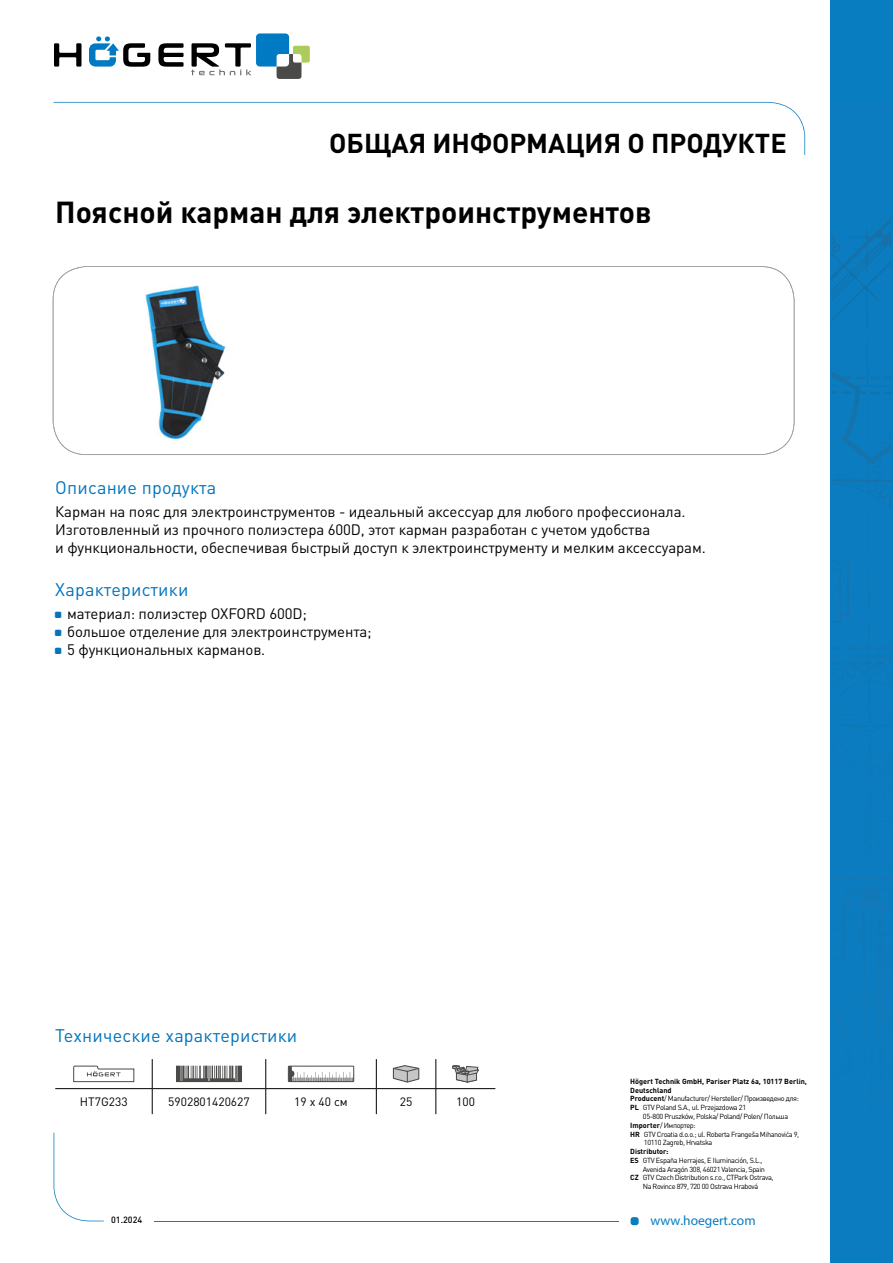
<style>
.page{position:relative;width:893px;height:1263px;background:#fff}
.page>*{position:absolute;margin:0;border:0;box-sizing:border-box;transform-origin:0 0}
.t1{font:700 30px "DIN Pro";color:#000}
.t2{font:700 27px "DIN Pro";color:#000}
.t3{font:18px "DIN Pro";letter-spacing:.01em;color:#0074bc}
.t4{font:15px/18px "DIN Pro";letter-spacing:-.01em;color:#000}
.t5{font:13.5px "Myriad Pro";color:#087dbf}
.t6{font:12px "DIN Pro";color:#000}
.t7{font:500 9px "DIN Pro";color:#000}
.t8{font:7.35px "DIN Pro";letter-spacing:-.05em;color:#000}
.t9{font:700 7.35px "DIN Pro";color:#000}
.s1{font-weight:700}
</style>
<div class="page">
<div style="left:631px;top:1217px;width:8px;height:8px;background:#087dbf;border-radius:3px"></div>
<svg style="left:54px;top:102px;width:751px;height:53px"></svg>
<svg style="left:54px;top:1132px;width:50px;height:89px"></svg>
<hr style="left:154px;top:1220px;width:465px;height:1px;background:#087dbf">
<div style="left:830px;top:0;width:63px;height:1263px;background:#087dbf"></div>
<img style="left:831px;top:273px;width:50px;height:56px">
<img style="left:867px;top:222px;width:24px;height:43px">
<img style="left:831px;top:222px;width:56px;height:42px">
<svg style="left:831px;top:341px;width:60px;height:565px"></svg>
<img style="left:863px;top:906px;width:28px;height:76px">
<img style="left:831px;top:877px;width:60px;height:2px">
<img style="left:848px;top:647px;width:43px;height:3px">
<svg style="left:53px;top:266px;width:741px;height:189px"></svg>
<svg style="left:54px;top:43px;width:27px;height:24px"></svg>
<svg style="left:158px;top:43px;width:26px;height:24px"></svg>
<svg style="left:89px;top:36px;width:61px;height:31px"></svg>
<svg style="left:191px;top:33px;width:119px;height:46px"></svg>
<img style="left:134px;top:274px;width:102px;height:179px">
<hr style="left:55px;top:1088px;width:97px;height:1px;background:#000">
<hr style="left:152px;top:1088px;width:114px;height:1px;background:#000">
<hr style="left:266px;top:1088px;width:110px;height:1px;background:#000">
<hr style="left:376px;top:1088px;width:60px;height:1px;background:#000">
<hr style="left:436px;top:1088px;width:59px;height:1px;background:#000">
<svg style="left:152px;top:1059px;width:1px;height:55px"></svg>
<svg style="left:265px;top:1059px;width:1px;height:55px"></svg>
<svg style="left:376px;top:1059px;width:1px;height:55px"></svg>
<svg style="left:436px;top:1059px;width:1px;height:55px"></svg>
<svg style="left:73px;top:1066px;width:61px;height:16px"></svg>
<svg style="left:176px;top:1066px;width:66px;height:16px"></svg>
<svg style="left:290px;top:1068px;width:62px;height:12px"></svg>
<div style="left:288px;top:1066px;width:66px;height:16px;border:1px solid #4a4a49"></div>
<svg style="left:393px;top:1065px;width:26px;height:18px"></svg>
<svg style="left:452px;top:1065px;width:27px;height:17px"></svg>
<h2 class="t2" style="left:329px;top:121px;width:459px">ОБЩАЯ ИНФОРМАЦИЯ О ПРОДУКТЕ</h2>
<h1 class="t1" style="left:55px;top:187px;width:598px">Поясной карман для электроинструментов</h1>
<h3 class="t3" style="left:55px;top:475px;width:163px">Описание продукта</h3>
<p class="t4" style="left:55px;top:501px;width:652px">Карман на пояс для электроинструментов - идеальный аксессуар для любого профессионала.<br>Изготовленный из прочного полиэстера 600D, этот карман разработан с учетом удобства<br>и функциональности, обеспечивая быстрый доступ к электроинструменту и мелким аксессуарам.</p>
<h3 class="t3" style="left:55px;top:577px;width:135px">Характеристики</h3>
<h3 class="t4" style="left:67px;top:603px;width:306px">материал: полиэстер OXFORD 600D;<br>большое отделение для электроинструмента;<br>5 функциональных карманов.</h3>
<h3 class="t3" style="left:55px;top:1023px;width:244px">Технические характеристики</h3>
<h3 class="t6" style="left:80px;top:1093px;width:49px">HT7G233</h3>
<h3 class="t6" style="left:168px;top:1093px;width:83px">5902801420627</h3>
<h3 class="t6" style="left:294px;top:1093px;width:55px">19 x 40 см</h3>
<h3 class="t6" style="left:400px;top:1093px;width:14px">25</h3>
<h3 class="t6" style="left:456px;top:1093px;width:20px">100</h3>
<p class="t7" style="left:111px;top:1213px;width:33px">01.2024</p>
<p class="t9" style="left:630px;top:1075px;width:178px">Högert Technik GmbH, Pariser Platz 6a, 10117 Berlin,</p>
<p class="t9" style="left:630px;top:1084px;width:43px">Deutschland</p>
<p class="t8" style="left:630px;top:1094px;width:170px"><span class="s1">Producent</span>/ Manufacturer/ Hersteller/ Произведено для:</p>
<p class="t8" style="left:630px;top:1102px;width:117px"><span class="s1">PL</span> GTV Poland S.A., ul. Przejazdowa 21</p>
<p class="t8" style="left:643px;top:1111px;width:147px">05-800 Pruszków, Polska/ Poland/ Polen/ Польша</p>
<p class="t8" style="left:630px;top:1120px;width:67px"><span class="s1">Importer</span>/ Импортер:</p>
<p class="t8" style="left:630px;top:1129px;width:171px"><span class="s1">HR</span> GTV Croatia d.o.o.; ul. Roberta Frangeša Mihanovića 9,</p>
<p class="t8" style="left:644px;top:1138px;width:70px">10110 Zagreb, Hrvatska</p>
<p class="t9" style="left:630px;top:1145px;width:40px">Distributor:</p>
<p class="t8" style="left:630px;top:1155px;width:134px"><span class="s1">ES</span> GTV España Herrajes, E Iluminación, S.L.,</p>
<p class="t8" style="left:643px;top:1164px;width:124px">Avenida Aragón 308, 46021 Valencia, Spain</p>
<p class="t8" style="left:630px;top:1173px;width:145px"><span class="s1">CZ</span> GTV Czech Distribution s.r.o., CTPark Ostrava,</p>
<p class="t8" style="left:643px;top:1181px;width:117px">Na Rovince 879, 720 00 Ostrava Hrabová</p>
<h3 class="t5" style="left:651px;top:1212px;width:107px">www.hoegert.com</h3>
</div>
